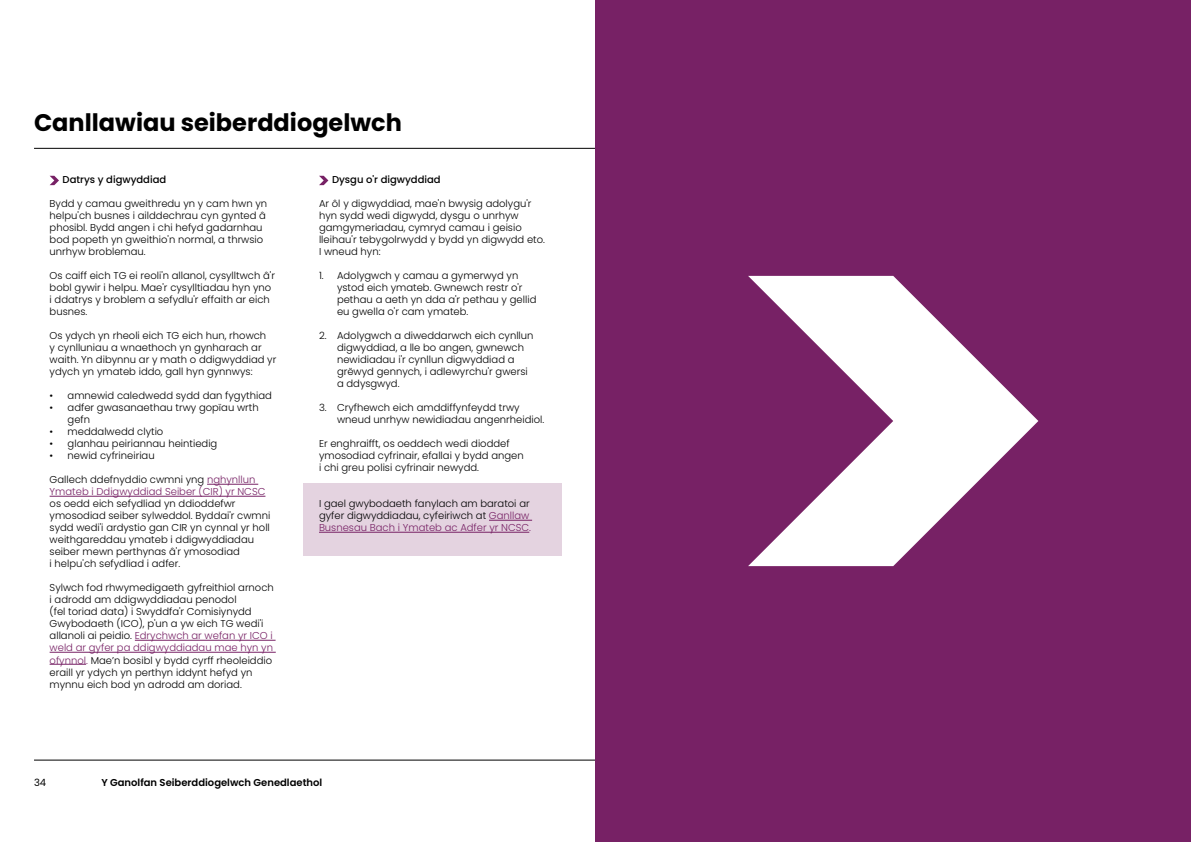
<style>
.page{position:relative;width:1191px;height:842px;background:#fff}
.page>*{position:absolute;margin:0;border:0;box-sizing:border-box;transform-origin:0 0}
.t1{font:700 24px "Poppins";color:#000}
.t2{font:300 10px/12px "Poppins";color:#000}
.t3{font:300 10px/12px "Poppins";color:#772165}
.t4{font:600 10px "Poppins";color:#000}
.t5{font:500 10px "Poppins";color:#000}
.t6{font:10px "Poppins";color:#000}
.s1{color:#000}
.s2{color:#772165}
</style>
<div class="page">
<hr style="left:34px;top:760px;width:1123px;height:1px;background:#000">
<div style="left:303px;top:484px;width:258px;height:72px;background:#e4d3e0"></div>
<hr style="left:207px;top:484px;width:51px;height:1px;background:#772165">
<hr style="left:50px;top:496px;width:215px;height:1px;background:#772165">
<hr style="left:135px;top:640px;width:140px;height:1px;background:#772165">
<hr style="left:50px;top:652px;width:226px;height:1px;background:#772165">
<hr style="left:50px;top:664px;width:36px;height:1px;background:#772165">
<hr style="left:489px;top:520px;width:43px;height:1px;background:#772165">
<hr style="left:319px;top:532px;width:210px;height:1px;background:#772165">
<hr style="left:34px;top:148px;width:1124px;height:1px;background:#000">
<svg style="left:50px;top:176px;width:9px;height:9px"></svg>
<svg style="left:319px;top:176px;width:9px;height:9px"></svg>
<div style="left:595px;top:0;width:596px;height:842px;background:#772165"></div>
<svg style="left:748px;top:276px;width:290px;height:290px"></svg>
<h1 class="t1" style="left:34px;top:108px;width:369px">Canllawiau seiberddiogelwch</h1>
<p class="t5" style="left:63px;top:174px;width:105px">Datrys y digwyddiad</p>
<p class="t2" style="left:50px;top:198px;width:219px">Bydd y camau gweithredu yn y cam hwn yn helpu'ch busnes i ailddechrau cyn gynted â phosibl. Bydd angen i chi hefyd gadarnhau bod popeth yn gweithio'n normal, a thrwsio unrhyw broblemau.</p>
<p class="t2" style="left:50px;top:270px;width:227px">Os caiff eich TG ei reoli'n allanol, cysylltwch â'r bobl gywir i helpu. Mae'r cysylltiadau hyn yno i ddatrys y broblem a sefydlu'r effaith ar eich busnes.</p>
<p class="t2" style="left:50px;top:330px;width:228px">Os ydych yn rheoli eich TG eich hun, rhowch<br>y cynlluniau a wnaethoch yn gynharach ar waith. Yn dibynnu ar y math o ddigwyddiad yr ydych yn ymateb iddo, gall hyn gynnwys:</p>
<p class="t2" style="left:50px;top:390px;width:224px">• amnewid caledwedd sydd dan fygythiad</p>
<p class="t2" style="left:68px;top:402px;width:193px;text-indent:-18px">• adfer gwasanaethau trwy gopïau wrth gefn</p>
<p class="t2" style="left:50px;top:426px;width:115px">• meddalwedd clytio</p>
<p class="t2" style="left:50px;top:438px;width:169px">• glanhau peiriannau heintiedig</p>
<p class="t2" style="left:50px;top:450px;width:107px">• newid cyfrineiriau</p>
<p class="t3" style="left:50px;top:474px;width:217px"><span class="s1">Gallech ddefnyddio cwmni yng</span> nghynllun<br>Ymateb i Ddigwyddiad Seiber (CIR) yr NCSC</p>
<p class="t2" style="left:50px;top:498px;width:222px">os oedd eich sefydliad yn ddioddefwr ymosodiad seiber sylweddol. Byddai'r cwmni sydd wedi'i ardystio gan CIR yn cynnal yr holl weithgareddau ymateb i ddigwyddiadau seiber mewn perthynas â'r ymosodiad<br>i helpu'ch sefydliad i adfer.</p>
<p class="t2" style="left:50px;top:582px;width:226px">Sylwch fod rhwymedigaeth gyfreithiol arnoch i adrodd am ddigwyddiadau penodol<br>(fel toriad data) i Swyddfa'r Comisiynydd Gwybodaeth (ICO), p'un a yw eich TG wedi'i allanoli ai peidio. <span class="s2">Edrychwch ar wefan yr ICO i weld ar gyfer pa ddigwyddiadau mae hyn yn ofynnol.</span> Mae’n bosibl y bydd cyrff rheoleiddio eraill yr ydych yn perthyn iddynt hefyd yn mynnu eich bod yn adrodd am doriad.</p>
<p class="t5" style="left:332px;top:174px;width:110px">Dysgu o'r digwyddiad</p>
<p class="t2" style="left:319px;top:198px;width:228px">Ar ôl y digwyddiad, mae'n bwysig adolygu'r hyn sydd wedi digwydd, dysgu o unrhyw gamgymeriadau, cymryd camau i geisio lleihau'r tebygolrwydd y bydd yn digwydd eto.<br>I wneud hyn:</p>
<p class="t2" style="left:337px;top:270px;width:201px;text-indent:-18px">1. Adolygwch y camau a gymerwyd yn ystod eich ymateb. Gwnewch restr o'r pethau a aeth yn dda a'r pethau y gellid eu gwella o'r cam ymateb.</p>
<p class="t2" style="left:337px;top:330px;width:198px;text-indent:-18px">2. Adolygwch a diweddarwch eich cynllun digwyddiad, a lle bo angen, gwnewch newidiadau i'r cynllun digwyddiad a grëwyd gennych, i adlewyrchu'r gwersi a ddysgwyd.</p>
<p class="t2" style="left:337px;top:402px;width:209px;text-indent:-18px">3. Cryfhewch eich amddiffynfeydd trwy wneud unrhyw newidiadau angenrheidiol.</p>
<p class="t2" style="left:319px;top:438px;width:206px">Er enghraifft, os oeddech wedi dioddef ymosodiad cyfrinair, efallai y bydd angen i chi greu polisi cyfrinair newydd.</p>
<p class="t2" style="left:319px;top:498px;width:214px">I gael gwybodaeth fanylach am baratoi ar gyfer digwyddiadau, cyfeiriwch at <span class="s2">Ganllaw<br>Busnesau Bach i Ymateb ac Adfer yr NCSC.</span></p>
<p class="t6" style="left:34px;top:776px;width:14px">34</p>
<p class="t4" style="left:101px;top:776px;width:222px">Y Ganolfan Seiberddiogelwch Genedlaethol</p>
</div>
